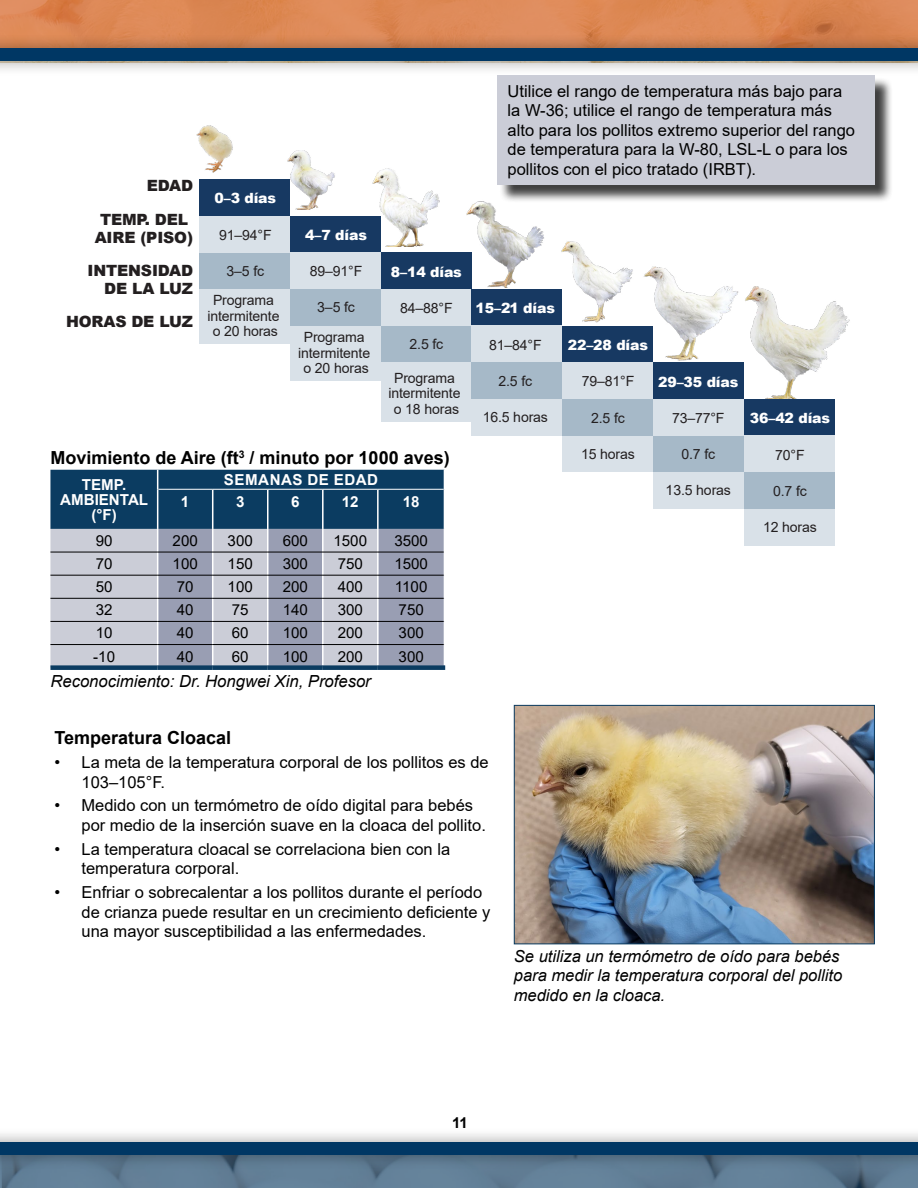
<style>
.page{position:relative;width:918px;height:1188px;background:#fff}
.page>*{position:absolute;margin:0;border:0;box-sizing:border-box;transform-origin:0 0}
.t1{font:700 18px "Arial";color:#000}
.t2{font:italic 16.65px "Arial";color:#000}
.t3{font:16.5px/19.5px "Arial";color:#000}
.t4{font:italic 16.5px/19.5px "Arial";color:#000}
.t5{font:900 15.45px/33.5px "Arial";letter-spacing:-.01em;color:#231f20}
.t6{font:15.15px "Arial";color:#000}
.t7{font:700 15.15px/15.1px "Arial";color:#fff;text-align:center}
.t8{font:700 15.15px "Arial";letter-spacing:.035em;color:#fff}
.t9{font:700 15px "Arial";color:#000}
.t10{font:14.1px/15.5px "Arial";letter-spacing:-.01em;color:#231f20;text-align:center}
.t11{font:900 14.1px "Arial";letter-spacing:-.01em;color:#fff}
</style>
<div class="page">
<svg style="left:0;top:0;width:918px;height:33px;background:#dc8855"></svg>
<svg style="left:0;top:1170px;width:918px;height:18px;background:#617e95"></svg>
<div style="left:0;top:1127px;width:918px;height:43px;background:#000;opacity:.4"></div>
<div style="left:0;top:1142px;width:918px;height:13px;background:#003764"></div>
<div style="left:0;top:33px;width:918px;height:43px;background:#000;opacity:.4"></div>
<div style="left:0;top:49px;width:918px;height:12px;background:#003764"></div>
<img style="left:516px;top:707px;width:357px;height:235px">
<div style="left:514px;top:705px;width:361px;height:239px;border:1px solid #0b3c61"></div>
<div style="left:199px;top:179px;width:91px;height:37px;background:#173962"></div>
<div style="left:199px;top:252px;width:91px;height:37px;background:#a6b9c8"></div>
<div style="left:290px;top:326px;width:91px;height:55px;background:#d9e1e8"></div>
<div style="left:381px;top:362px;width:91px;height:59px;background:#d9e1e8"></div>
<div style="left:472px;top:399px;width:90px;height:36px;background:#d9e1e8"></div>
<div style="left:562px;top:435px;width:91px;height:37px;background:#d9e1e8"></div>
<div style="left:653px;top:472px;width:91px;height:37px;background:#d9e1e8"></div>
<div style="left:744px;top:509px;width:91px;height:36px;background:#d9e1e8"></div>
<div style="left:199px;top:289px;width:91px;height:55px;background:#d9e1e8"></div>
<div style="left:199px;top:216px;width:91px;height:36px;background:#d9e1e8"></div>
<div style="left:290px;top:216px;width:91px;height:37px;background:#173962"></div>
<div style="left:290px;top:289px;width:91px;height:37px;background:#a6b9c8"></div>
<div style="left:290px;top:252px;width:91px;height:37px;background:#d9e1e8"></div>
<div style="left:381px;top:253px;width:91px;height:36px;background:#173962"></div>
<div style="left:381px;top:326px;width:91px;height:36px;background:#a6b9c8"></div>
<div style="left:381px;top:289px;width:91px;height:37px;background:#d9e1e8"></div>
<div style="left:472px;top:289px;width:90px;height:37px;background:#173962"></div>
<div style="left:472px;top:362px;width:90px;height:37px;background:#a6b9c8"></div>
<div style="left:472px;top:326px;width:90px;height:36px;background:#d9e1e8"></div>
<div style="left:562px;top:326px;width:91px;height:36px;background:#173962"></div>
<div style="left:562px;top:399px;width:91px;height:37px;background:#a6b9c8"></div>
<div style="left:562px;top:362px;width:91px;height:37px;background:#d9e1e8"></div>
<div style="left:653px;top:362px;width:91px;height:37px;background:#173962"></div>
<div style="left:653px;top:435px;width:91px;height:37px;background:#a6b9c8"></div>
<div style="left:653px;top:399px;width:91px;height:37px;background:#d9e1e8"></div>
<div style="left:744px;top:399px;width:91px;height:37px;background:#173962"></div>
<div style="left:744px;top:472px;width:91px;height:37px;background:#a6b9c8"></div>
<div style="left:744px;top:436px;width:91px;height:36px;background:#d9e1e8"></div>
<img style="left:196px;top:125px;width:37px;height:47px">
<img style="left:561px;top:241px;width:72px;height:82px">
<img style="left:643px;top:266px;width:96px;height:95px">
<img style="left:745px;top:287px;width:105px;height:112px">
<img style="left:287px;top:151px;width:48px;height:58px">
<img style="left:372px;top:168px;width:68px;height:79px">
<img style="left:459px;top:201px;width:85px;height:87px">
<svg style="left:50px;top:470px;width:395px;height:195px;background:#8090a5"></svg>
<hr style="left:158px;top:489px;width:55px;height:1px;background:#fff">
<hr style="left:213px;top:489px;width:55px;height:1px;background:#fff">
<hr style="left:268px;top:489px;width:55px;height:1px;background:#fff">
<hr style="left:323px;top:489px;width:55px;height:1px;background:#fff">
<hr style="left:378px;top:489px;width:66px;height:1px;background:#fff">
<div style="left:50px;top:665px;width:108px;height:5px;background:#0b3c61"></div>
<div style="left:158px;top:665px;width:55px;height:5px;background:#0b3c61"></div>
<div style="left:213px;top:665px;width:55px;height:5px;background:#0b3c61"></div>
<div style="left:268px;top:665px;width:55px;height:5px;background:#0b3c61"></div>
<div style="left:323px;top:665px;width:55px;height:5px;background:#0b3c61"></div>
<div style="left:378px;top:665px;width:67px;height:5px;background:#0b3c61"></div>
<div style="left:499px;top:77px;width:394px;height:126px;background:#000;opacity:.75"></div>
<div style="left:497px;top:75px;width:378px;height:110px;background:#cbcdd7"></div>
<p class="t5" style="left:100px;top:169px;width:95px;text-indent:47px">EDAD<br>TEMP. DEL</p>
<p class="t5" style="left:87px;top:220px;width:107px;text-align:center">AIRE (PISO)<br>INTENSIDAD</p>
<p class="t5" style="left:66px;top:271px;width:129px;text-align:right">DE LA LUZ<br>HORAS DE LUZ</p>
<p class="t11" style="left:215px;top:188px;width:63px">0–3 días</p>
<p class="t10" style="left:219px;top:227px;width:54px">91–94°F</p>
<p class="t10" style="left:213px;top:256px;width:62px;line-height:29.5px">3–5 fc<br>Programa</p>
<p class="t10" style="left:207px;top:308px;width:74px">intermitente o 20 horas</p>
<p class="t11" style="left:305px;top:225px;width:63px">4–7 días</p>
<p class="t10" style="left:310px;top:263px;width:54px">89–91°F</p>
<p class="t10" style="left:304px;top:293px;width:62px;line-height:29.5px">3–5 fc<br>Programa</p>
<p class="t10" style="left:298px;top:345px;width:74px">intermitente o 20 horas</p>
<p class="t11" style="left:391px;top:261px;width:72px">8–14 días</p>
<p class="t10" style="left:400px;top:300px;width:54px">84–88°F</p>
<p class="t10" style="left:410px;top:336px;width:35px">2.5 fc</p>
<p class="t10" style="left:389px;top:370px;width:74px">Programa intermitente o 18 horas</p>
<p class="t1" style="left:50px;top:445px;width:401px">Movimiento de Aire (ft<sup>3</sup> / minuto por 1000 aves)</p>
<p class="t7" style="left:60px;top:477px;width:89px">TEMP.<br>AMBIENTAL (°F)</p>
<p class="t8" style="left:224px;top:469px;width:156px">SEMANAS DE EDAD</p>
<p class="t7" style="left:181px;top:495px;width:10px">1</p>
<p class="t7" style="left:236px;top:495px;width:10px">3</p>
<p class="t7" style="left:291px;top:495px;width:10px">6</p>
<p class="t7" style="left:342px;top:495px;width:18px">12</p>
<p class="t7" style="left:403px;top:495px;width:18px">18</p>
<p class="t6" style="left:96px;top:530px;width:18px">90</p>
<p class="t6" style="left:173px;top:530px;width:27px">200</p>
<p class="t6" style="left:228px;top:530px;width:27px">300</p>
<p class="t6" style="left:283px;top:530px;width:27px">600</p>
<p class="t6" style="left:334px;top:530px;width:35px">1500</p>
<p class="t6" style="left:394px;top:530px;width:35px">3500</p>
<p class="t6" style="left:96px;top:553px;width:18px">70</p>
<p class="t6" style="left:173px;top:553px;width:27px">100</p>
<p class="t6" style="left:228px;top:553px;width:27px">150</p>
<p class="t6" style="left:283px;top:553px;width:27px">300</p>
<p class="t6" style="left:338px;top:553px;width:27px">750</p>
<p class="t6" style="left:394px;top:553px;width:35px">1500</p>
<p class="t6" style="left:96px;top:576px;width:18px">50</p>
<p class="t6" style="left:177px;top:576px;width:18px">70</p>
<p class="t6" style="left:228px;top:576px;width:27px">100</p>
<p class="t6" style="left:283px;top:576px;width:27px">200</p>
<p class="t6" style="left:338px;top:576px;width:27px">400</p>
<p class="t6" style="left:395px;top:576px;width:34px">1100</p>
<p class="t6" style="left:96px;top:600px;width:18px">32</p>
<p class="t6" style="left:177px;top:600px;width:18px">40</p>
<p class="t6" style="left:232px;top:600px;width:18px">75</p>
<p class="t6" style="left:283px;top:600px;width:27px">140</p>
<p class="t6" style="left:338px;top:600px;width:27px">300</p>
<p class="t6" style="left:399px;top:600px;width:27px">750</p>
<p class="t6" style="left:96px;top:623px;width:18px">10</p>
<p class="t6" style="left:177px;top:623px;width:18px">40</p>
<p class="t6" style="left:232px;top:623px;width:18px">60</p>
<p class="t6" style="left:283px;top:623px;width:27px">100</p>
<p class="t6" style="left:338px;top:623px;width:27px">200</p>
<p class="t6" style="left:399px;top:623px;width:27px">300</p>
<p class="t6" style="left:93px;top:646px;width:23px">-10</p>
<p class="t6" style="left:177px;top:646px;width:18px">40</p>
<p class="t6" style="left:232px;top:646px;width:18px">60</p>
<p class="t6" style="left:283px;top:646px;width:27px">100</p>
<p class="t6" style="left:338px;top:646px;width:27px">200</p>
<p class="t6" style="left:399px;top:646px;width:27px">300</p>
<p class="t2" style="left:50px;top:671px;width:322px">Reconocimiento: Dr. Hongwei Xin, Profesor</p>
<p class="t3" style="left:508px;top:81px;width:349px">Utilice el rango de temperatura más bajo para la W-36; utilice el rango de temperatura más alto para los pollitos extremo superior del rango de temperatura para la W-80, LSL-L o para los pollitos con el pico tratado (IRBT).</p>
<p class="t11" style="left:476px;top:298px;width:81px">15–21 días</p>
<p class="t10" style="left:489px;top:337px;width:54px">81–84°F</p>
<p class="t10" style="left:498px;top:373px;width:35px">2.5 fc</p>
<p class="t10" style="left:483px;top:409px;width:67px">16.5 horas</p>
<p class="t11" style="left:568px;top:335px;width:82px">22–28 días</p>
<p class="t10" style="left:582px;top:374px;width:54px">79–81°F</p>
<p class="t10" style="left:591px;top:410px;width:35px">2.5 fc</p>
<p class="t10" style="left:581px;top:446px;width:55px">15 horas</p>
<p class="t11" style="left:658px;top:372px;width:82px">29–35 días</p>
<p class="t10" style="left:672px;top:410px;width:54px">73–77°F</p>
<p class="t10" style="left:681px;top:446px;width:35px">0.7 fc</p>
<p class="t10" style="left:666px;top:483px;width:67px">13.5 horas</p>
<p class="t11" style="left:750px;top:408px;width:82px">36–42 días</p>
<p class="t10" style="left:775px;top:447px;width:31px">70°F</p>
<p class="t10" style="left:773px;top:483px;width:35px">0.7 fc</p>
<p class="t10" style="left:763px;top:519px;width:55px">12 horas</p>
<p class="t1" style="left:55px;top:725px;width:178px">Temperatura Cloacal</p>
<p class="t3" style="left:82px;top:752px;width:409px;text-indent:-27px">• La meta de la temperatura corporal de los pollitos es de<br>103–105°F.</p>
<p class="t3" style="left:82px;top:796px;width:406px;text-indent:-27px">• Medido con un termómetro de oído digital para bebés por medio de la inserción suave en la cloaca del pollito.</p>
<p class="t3" style="left:82px;top:839px;width:370px;text-indent:-27px">• La temperatura cloacal se correlaciona bien con la temperatura corporal.</p>
<p class="t3" style="left:82px;top:882px;width:411px;text-indent:-27px">• Enfriar o sobrecalentar a los pollitos durante el período de crianza puede resultar en un crecimiento deficiente y una mayor susceptibilidad a las enfermedades.</p>
<p class="t4" style="left:514px;top:947px;width:330px">Se utiliza un termómetro de oído para bebés para medir la temperatura corporal del pollito medido en la cloaca.</p>
<p class="t9" style="left:452px;top:1112px;width:17px">11</p>
</div>
